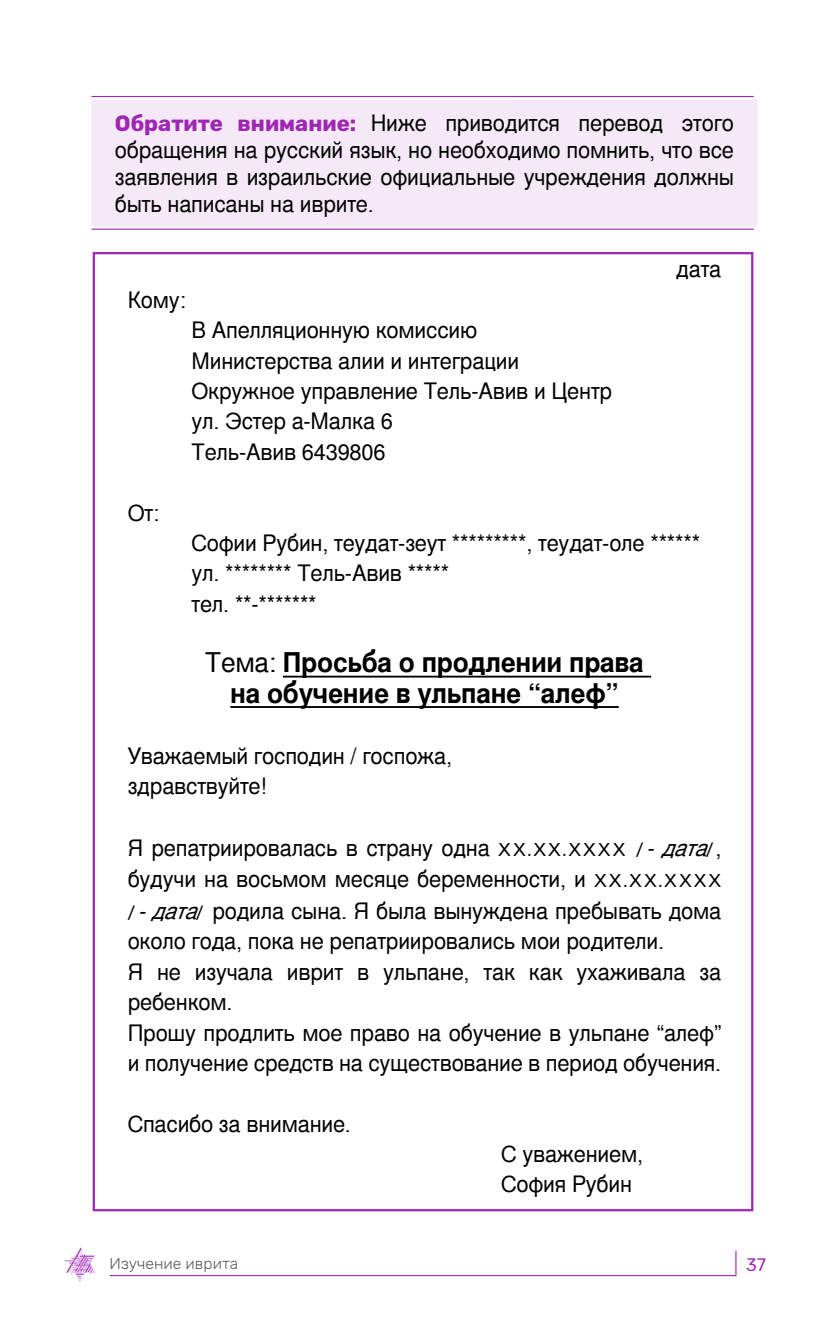
<style>
.page{position:relative;width:830px;height:1340px;background:#fff}
.page>*{position:absolute;margin:0;border:0;box-sizing:border-box;transform-origin:0 0}
.t1{font:700 27px/30.4px "Nimbus Sans LCY";letter-spacing:-.01em;color:#000;text-align:center}
.t2{font:22.5px/30.4px "Nimbus Sans LCY";letter-spacing:-.01em;color:#000}
.t3{font:18px "Rubik";color:#9f26b5}
.t4{font:300 15.75px "Rubik";color:#58595b}
.s1{font-family:"Rubik";font-weight:700;font-size:22.05px;color:#9f26b5}
.s2{font-weight:400}
.s3{font-family:"Fb Spoiler Eng";font-size:20.25px}
.s4{font-style:italic}
</style>
<div class="page">
<svg style="left:109px;top:1250px;width:627px;height:26px"></svg>
<svg style="left:64px;top:1247px;width:32px;height:34px"></svg>
<div style="left:91px;top:99px;width:666px;height:128px;background:#f5e9f7"></div>
<hr style="left:91px;top:96px;width:662px;height:1px;background:#9f26b5">
<hr style="left:91px;top:229px;width:662px;height:1px;background:#9f26b5">
<div style="left:93px;top:252px;width:660px;height:959px;background:#fff;border:2px solid #9f26b5"></div>
<hr style="left:283px;top:675px;width:367px;height:2px;background:#000">
<hr style="left:230px;top:706px;width:388px;height:2px;background:#000">
<p class="t2" style="left:115px;top:109px;width:620px;line-height:27px;text-align:justify"><span class="s1">Обратите внимание:</span> Ниже приводится перевод этого обращения на русский язык, но необходимо помнить, что все заявления в израильские официальные учреждения должны быть написаны на иврите.</p>
<p class="t2" style="left:128px;top:284px;width:59px">Кому:</p>
<p class="t2" style="left:128px;top:497px;width:33px">От:</p>
<p class="t2" style="left:191px;top:315px;width:422px">В Апелляционную комиссию<br>Министерства алии и интеграции<br>Окружное управление Тель-Авив и Центр ул. Эстер а-Малка 6<br>Тель-Авив 6439806</p>
<p class="t2" style="left:676px;top:254px;width:47px">дата</p>
<p class="t2" style="left:191px;top:527px;width:510px">Софии Рубин, теудат-зеут *********, теудат-оле ****** ул. ******** Тель-Авив *****<br>тел. **-*******</p>
<p class="t1" style="left:205px;top:647px;width:440px"><span class="s2">Тема:</span> Просьба о продлении права на обучение в ульпане “алеф”</p>
<p class="t2" style="left:128px;top:740px;width:326px">Уважаемый господин / госпожа, здравствуйте!</p>
<p class="t2" style="left:128px;top:832px;width:595px">Я репатриировалась в страну одна <span class="s3">XX.XX.XXXX /</span><span class="s4">-дата</span><span class="s3">/</span>, будучи на восьмом месяце беременности, и <span class="s3">XX.XX.XXXX /</span><span class="s4">-дата</span><span class="s3">/</span> родила сына. Я была вынуждена пребывать дома около года, пока не репатриировались мои родители.<br>Я не изучала иврит в ульпане, так как ухаживала за ребенком.<br>Прошу продлить мое право на обучение в ульпане “алеф” и получение средств на существование в период обучения.</p>
<p class="t2" style="left:128px;top:1108px;width:225px">Спасибо за внимание.</p>
<p class="t2" style="left:501px;top:1138px;width:143px">С уважением,<br>София Рубин</p>
<p class="t4" style="left:110px;top:1254px;width:130px">Изучение иврита</p>
<p class="t3" style="left:745px;top:1254px;width:21px">37</p>
</div>
